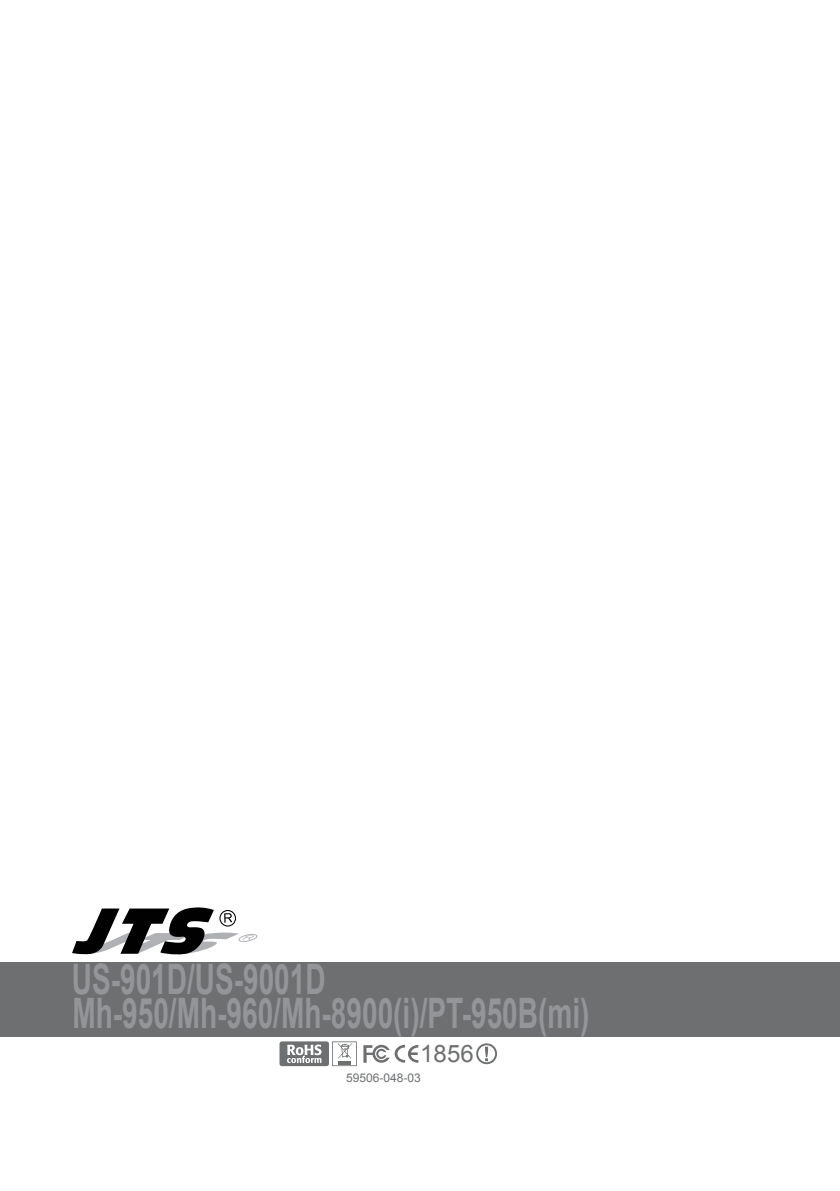
<style>
.page{position:relative;width:840px;height:1191px;background:#fff}
.page>*{position:absolute;margin:0;border:0;box-sizing:border-box;transform-origin:0 0}
.t1{font:700 42px/33.6px "Arial";color:#939598;scale:.67 1}
.t2{font:24px "Arial";color:#6d6f71}
.t3{font:12px "Arial";color:#6d6f71}
</style>
<div class="page">
<div style="left:0;top:962px;width:839px;height:74px;background:#6d6f71"></div>
<svg style="left:72px;top:907px;width:186px;height:48px"></svg>
<div style="left:279px;top:1041px;width:50px;height:25px;background:#6d6f71;border-radius:2px"></div>
<svg style="left:287px;top:1044px;width:34px;height:19px"></svg>
<svg style="left:332px;top:1041px;width:24px;height:25px"></svg>
<svg style="left:363px;top:1044px;width:55px;height:18px"></svg>
<svg style="left:476px;top:1043px;width:20px;height:21px"></svg>
<p class="t1" style="left:72px;top:964px;width:773px">US-901D/US-9001D<br>Mh-950/Mh-960/Mh-8900(i)/PT-950B(mi)</p>
<p class="t3" style="left:346px;top:1070px;width:76px">59506-048-03</p>
<p class="t2" style="left:420px;top:1038px;width:55px">1856</p>
</div>
